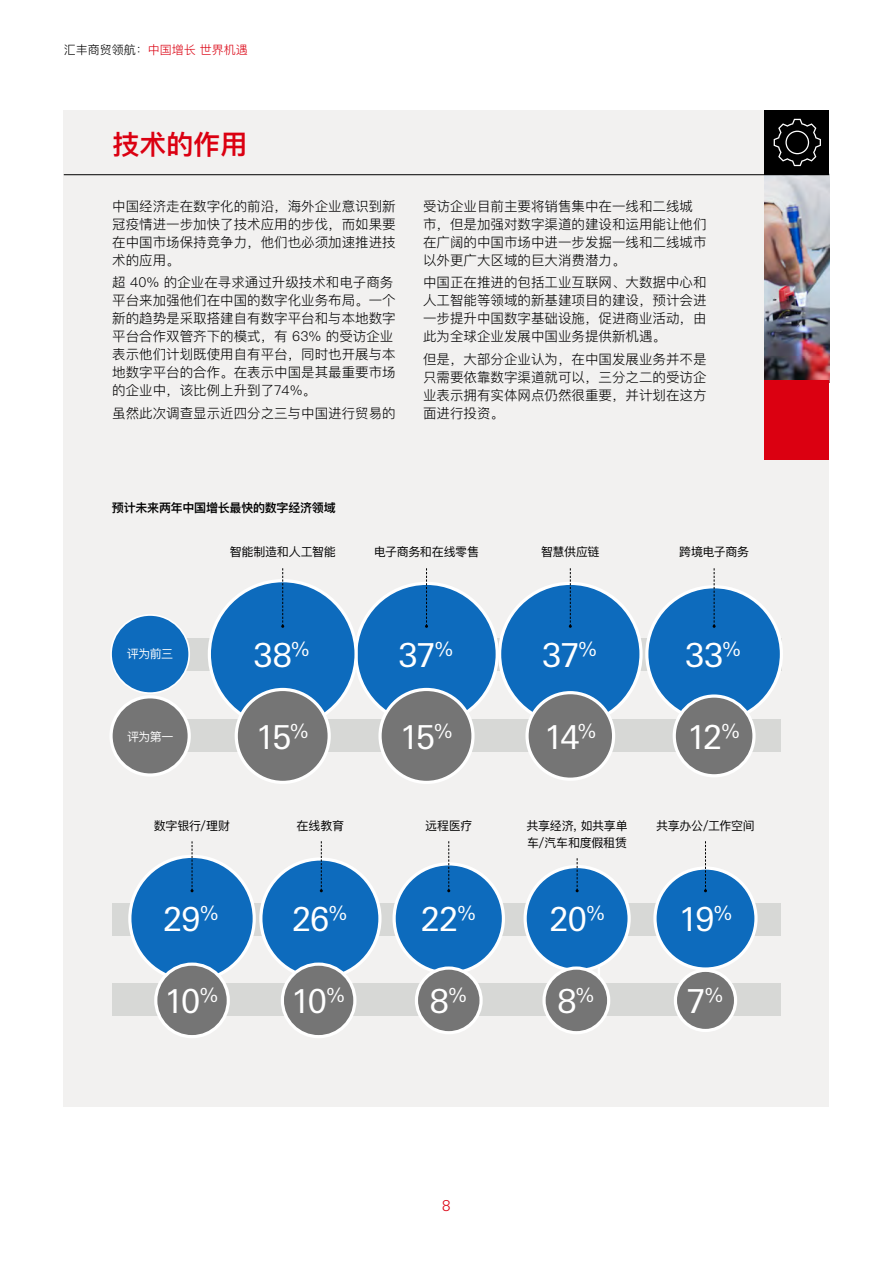
<style>
.page{position:relative;width:893px;height:1263px;background:#fff}
.page>*{position:absolute;margin:0;border:0;box-sizing:border-box;transform-origin:0 0}
.BIG_NUMBER_1{font:33px "Univers Nextfor HSBC";letter-spacing:-.03em;color:#fff}
.t1{font:600 27px "Ping Fang SC";color:#db0011}
.t2{font:300 15px "Univers Nextfor HSBC";color:#db0011}
.t3{font:300 13.5px/18px "Ping Fang SC";color:#000;text-align:justify}
.STAT_COPY{font:12px/16.5px "Ping Fang SC";letter-spacing:-.025em;color:#000}
.SUBHEAD{font:600 12px "Ping Fang SC";letter-spacing:-.02em;color:#000}
.t4{font:300 12px "Ping Fang SC";color:#db0011}
.STAT_COPY-2{font:12px "Ping Fang SC";letter-spacing:-.05em;color:#fff}
.s1{color:#000}
</style>
<div class="page">
<div style="left:64px;top:110px;width:765px;height:996px;background:#f2f1f0"></div>
<svg style="left:117px;top:638px;width:664px;height:32px"></svg>
<div style="left:112px;top:903px;width:669px;height:32px;background:#d7d8d6"></div>
<div style="left:112px;top:984px;width:669px;height:32px;background:#d7d8d6"></div>
<div style="left:117px;top:720px;width:664px;height:32px;background:#d7d8d6"></div>
<div style="left:111px;top:615px;width:78px;height:78px;background:#0d6bbd;border-radius:50%"></div>
<div style="left:110px;top:614px;width:80px;height:80px;border:2px solid #fff;border-radius:50%"></div>
<div style="left:111px;top:697px;width:78px;height:78px;background:#757575;border-radius:50%"></div>
<div style="left:109px;top:695px;width:82px;height:82px;border:3px solid #fff;border-radius:50%"></div>
<img style="left:765px;top:175px;width:64px;height:205px">
<hr style="left:64px;top:174px;width:765px;height:1px;background:#000">
<hr style="left:598px;top:965px;width:2px;height:25px;background:#fff">
<div style="left:765px;top:380px;width:64px;height:80px;background:#db0011"></div>
<div style="left:765px;top:110px;width:64px;height:64px;background:#000"></div>
<svg style="left:774px;top:119px;width:47px;height:47px"></svg>
<div style="left:500px;top:583px;width:141px;height:142px;background:#0d6bbd;border-radius:50%"></div>
<div style="left:527px;top:693px;width:87px;height:86px;background:#757575;border-radius:50%"></div>
<div style="left:525px;top:691px;width:90px;height:90px;border:3px solid #fff;border-radius:50%"></div>
<svg style="left:569px;top:568px;width:3px;height:60px"></svg>
<div style="left:647px;top:587px;width:134px;height:134px;background:#0d6bbd;border-radius:50%"></div>
<div style="left:674px;top:696px;width:80px;height:80px;background:#757575;border-radius:50%"></div>
<div style="left:673px;top:694px;width:83px;height:83px;border:3px solid #fff;border-radius:50%"></div>
<div style="left:130px;top:856px;width:124px;height:125px;background:#0d6bbd;border-radius:50%"></div>
<div style="left:128px;top:855px;width:128px;height:127px;border:3px solid #fff;border-radius:50%"></div>
<div style="left:156px;top:964px;width:72px;height:73px;background:#757575;border-radius:50%"></div>
<div style="left:154px;top:962px;width:76px;height:76px;border:3px solid #fff;border-radius:50%"></div>
<svg style="left:191px;top:841px;width:3px;height:51px"></svg>
<div style="left:394px;top:864px;width:109px;height:109px;background:#0d6bbd;border-radius:50%"></div>
<div style="left:393px;top:862px;width:112px;height:113px;border:3px solid #fff;border-radius:50%"></div>
<div style="left:416px;top:968px;width:65px;height:65px;background:#757575;border-radius:50%"></div>
<div style="left:415px;top:966px;width:68px;height:68px;border:3px solid #fff;border-radius:50%"></div>
<svg style="left:447px;top:841px;width:3px;height:51px"></svg>
<div style="left:655px;top:868px;width:101px;height:101px;background:#0d6bbd;border-radius:50%"></div>
<div style="left:653px;top:866px;width:105px;height:105px;border:3px solid #fff;border-radius:50%"></div>
<div style="left:675px;top:970px;width:61px;height:60px;background:#757575;border-radius:50%"></div>
<div style="left:674px;top:969px;width:63px;height:63px;border:3px solid #fff;border-radius:50%"></div>
<svg style="left:704px;top:841px;width:3px;height:51px"></svg>
<div style="left:356px;top:583px;width:141px;height:142px;background:#0d6bbd;border-radius:50%"></div>
<svg style="left:425px;top:568px;width:3px;height:60px"></svg>
<div style="left:380px;top:689px;width:93px;height:93px;background:#757575;border-radius:50%"></div>
<div style="left:378px;top:688px;width:97px;height:96px;border:3px solid #fff;border-radius:50%"></div>
<div style="left:261px;top:859px;width:119px;height:119px;background:#0d6bbd;border-radius:50%"></div>
<div style="left:259px;top:857px;width:123px;height:123px;border:3px solid #fff;border-radius:50%"></div>
<div style="left:282px;top:964px;width:73px;height:73px;background:#757575;border-radius:50%"></div>
<div style="left:281px;top:962px;width:75px;height:76px;border:3px solid #fff;border-radius:50%"></div>
<div style="left:525px;top:866px;width:104px;height:104px;background:#0d6bbd;border-radius:50%"></div>
<div style="left:524px;top:865px;width:107px;height:107px;border:3px solid #fff;border-radius:50%"></div>
<svg style="left:576px;top:858px;width:3px;height:34px"></svg>
<div style="left:544px;top:968px;width:65px;height:65px;background:#757575;border-radius:50%"></div>
<div style="left:542px;top:966px;width:68px;height:68px;border:3px solid #fff;border-radius:50%"></div>
<div style="left:209px;top:581px;width:147px;height:146px;background:#0d6bbd;border-radius:50%"></div>
<div style="left:236px;top:689px;width:93px;height:93px;background:#757575;border-radius:50%"></div>
<div style="left:235px;top:688px;width:96px;height:96px;border:3px solid #fff;border-radius:50%"></div>
<svg style="left:281px;top:568px;width:3px;height:60px"></svg>
<svg style="left:713px;top:568px;width:3px;height:60px"></svg>
<svg style="left:320px;top:841px;width:3px;height:51px"></svg>
<p class="t4" style="left:64px;top:42px;width:185px"><span class="s1">汇丰商贸领航：</span>中国增长 世界机遇</p>
<p class="t1" style="left:112px;top:127px;width:136px">技术的作用</p>
<p class="t3" style="left:112px;top:197px;width:285px">中国经济走在数字化的前沿，海外企业意识到新冠疫情进一步加快了技术应用的步伐，而如果要在中国市场保持竞争力，他们也必须加速推进技术的应用。</p>
<p class="t3" style="left:112px;top:273px;width:285px;text-align:left">超 40% 的企业在寻求通过升级技术和电子商务平台来加强他们在中国的数字化业务布局。一个新的趋势是采取搭建自有数字平台和与本地数字平台合作双管齐下的模式，有 63% 的受访企业表示他们计划既使用自有平台，同时也开展与本地数字平台的合作。在表示中国是其最重要市场的企业中，该比例上升到了74%。</p>
<p class="t3" style="left:112px;top:404px;width:285px">虽然此次调查显示近四分之三与中国进行贸易的</p>
<p class="t3" style="left:423px;top:197px;width:285px;text-align:left">受访企业目前主要将销售集中在一线和二线城市，但是加强对数字渠道的建设和运用能让他们在广阔的中国市场中进一步发掘一线和二线城市以外更广大区域的巨大消费潜力。</p>
<p class="t3" style="left:423px;top:273px;width:285px">中国正在推进的包括工业互联网、大数据中心和人工智能等领域的新基建项目的建设，预计会进一步提升中国数字基础设施，促进商业活动，由此为全球企业发展中国业务提供新机遇。</p>
<p class="t3" style="left:423px;top:349px;width:285px">但是，大部分企业认为，在中国发展业务并不是只需要依靠数字渠道就可以，三分之二的受访企业表示拥有实体网点仍然很重要，并计划在这方面进行投资。</p>
<p class="SUBHEAD" style="left:112px;top:501px;width:225px">预计未来两年中国增长最快的数字经济领域</p>
<p class="STAT_COPY" style="left:230px;top:543px;width:108px">智能制造和人工智能</p>
<p class="STAT_COPY" style="left:374px;top:543px;width:107px">电子商务和在线零售</p>
<p class="STAT_COPY" style="left:541px;top:543px;width:60px">智慧供应链</p>
<p class="STAT_COPY" style="left:679px;top:543px;width:71px">跨境电子商务</p>
<p class="STAT_COPY-2" style="left:127px;top:647px;width:48px">评为前三</p>
<p class="BIG_NUMBER_1" style="left:254px;top:631px;width:57px">38<sup>%</sup></p>
<p class="BIG_NUMBER_1" style="left:398px;top:631px;width:56px">37<sup>%</sup></p>
<p class="BIG_NUMBER_1" style="left:542px;top:631px;width:56px">37<sup>%</sup></p>
<p class="BIG_NUMBER_1" style="left:685px;top:631px;width:57px">33<sup>%</sup></p>
<p class="STAT_COPY-2" style="left:127px;top:729px;width:48px">评为第一</p>
<p class="BIG_NUMBER_1" style="left:256px;top:713px;width:54px">15<sup>%</sup></p>
<p class="BIG_NUMBER_1" style="left:400px;top:713px;width:54px">15<sup>%</sup></p>
<p class="BIG_NUMBER_1" style="left:544px;top:713px;width:53px">14<sup>%</sup></p>
<p class="BIG_NUMBER_1" style="left:687px;top:713px;width:54px">12<sup>%</sup></p>
<p class="STAT_COPY" style="left:154px;top:818px;width:78px">数字银行/理财</p>
<p class="STAT_COPY" style="left:297px;top:818px;width:49px">在线教育</p>
<p class="STAT_COPY" style="left:425px;top:818px;width:49px">远程医疗</p>
<p class="STAT_COPY" style="left:526px;top:818px;width:103px">共享经济，如共享单车/汽车和度假租赁</p>
<p class="STAT_COPY" style="left:656px;top:818px;width:100px">共享办公/工作空间</p>
<p class="BIG_NUMBER_1" style="left:163px;top:896px;width:56px">29<sup>%</sup></p>
<p class="BIG_NUMBER_1" style="left:292px;top:896px;width:56px">26<sup>%</sup></p>
<p class="BIG_NUMBER_1" style="left:421px;top:896px;width:56px">22<sup>%</sup></p>
<p class="BIG_NUMBER_1" style="left:550px;top:896px;width:56px">20<sup>%</sup></p>
<p class="BIG_NUMBER_1" style="left:679px;top:896px;width:55px">19<sup>%</sup></p>
<p class="BIG_NUMBER_1" style="left:164px;top:978px;width:55px">10<sup>%</sup></p>
<p class="BIG_NUMBER_1" style="left:291px;top:978px;width:55px">10<sup>%</sup></p>
<p class="BIG_NUMBER_1" style="left:430px;top:978px;width:38px">8<sup>%</sup></p>
<p class="BIG_NUMBER_1" style="left:557px;top:978px;width:38px">8<sup>%</sup></p>
<p class="BIG_NUMBER_1" style="left:687px;top:978px;width:38px">7<sup>%</sup></p>
<p class="t2" style="left:442px;top:1195px;width:10px">8</p>
</div>
